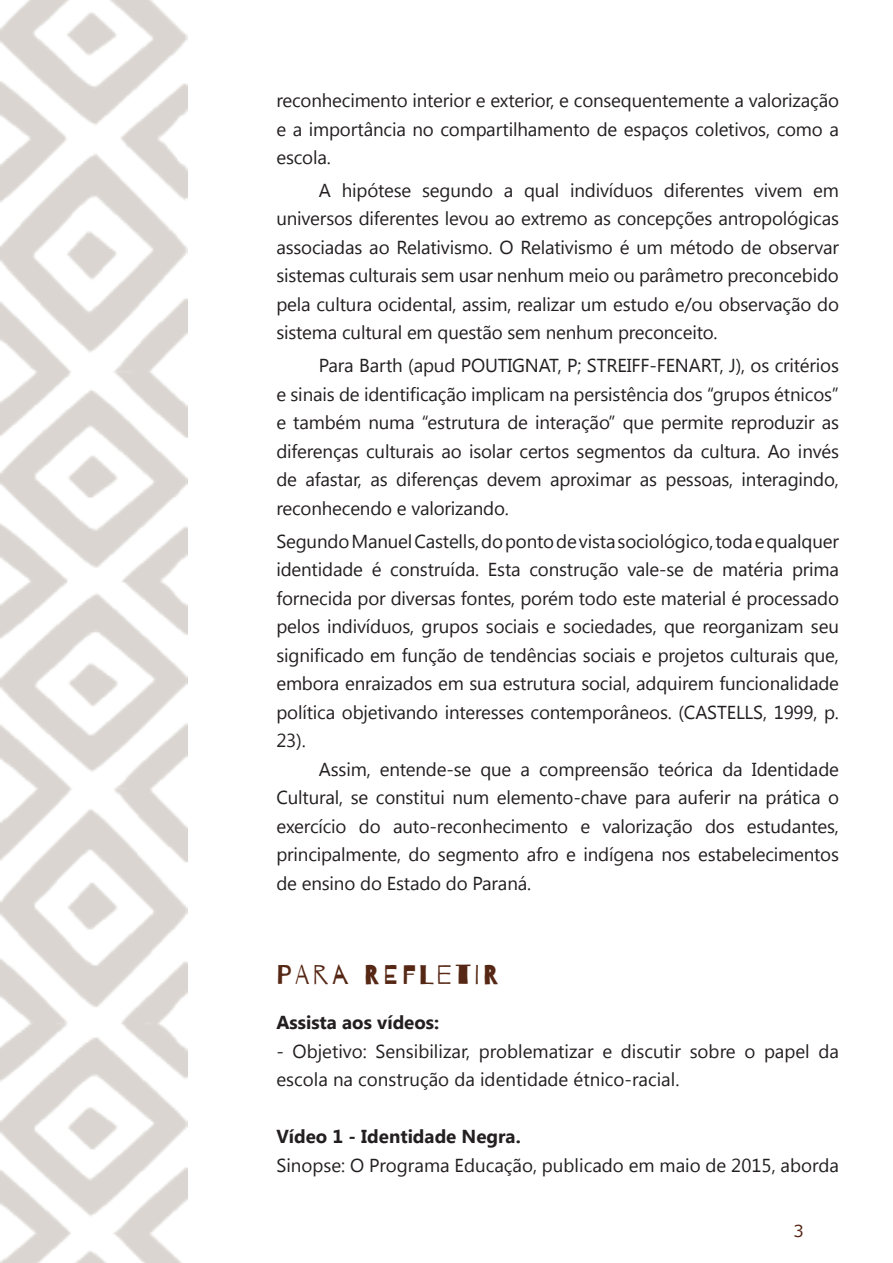
<style>
.page{position:relative;width:893px;height:1263px;background:#fff}
.page>*{position:absolute;margin:0;border:0;box-sizing:border-box;transform-origin:0 0}
.t1{font:27px "Barrio";letter-spacing:.13em;color:#552714;scale:1.04 1}
.t2{font:18.75px/28.5px "Lao UI";letter-spacing:-.01em;color:#231f20;text-align:justify}
.t3{font:700 18.75px "Lao UI";color:#231f20}
.t4{font:16.5px "Meiryo";color:#552714}
</style>
<div class="page">
<img style="left:0;top:0;width:187px;height:1263px">
<p class="t2" style="left:276px;top:86px;width:564px">reconhecimento interior e exterior, e consequentemente a valorização e a importância no compartilhamento de espaços coletivos, como a escola.</p>
<p class="t2" style="left:276px;top:175px;width:564px;text-indent:43px">A hipótese segundo a qual indivíduos diferentes vivem em universos diferentes levou ao extremo as concepções antropológicas associadas ao Relativismo. O Relativismo é um método de observar sistemas culturais sem usar nenhum meio ou parâmetro preconcebido pela cultura ocidental, assim, realizar um estudo e/ou observação do sistema cultural em questão sem nenhum preconceito.</p>
<p class="t2" style="left:276px;top:351px;width:564px;text-indent:43px">Para Barth (apud POUTIGNAT, P; STREIFF-FENART, J), os critérios e sinais de identificação implicam na persistência dos “grupos étnicos” e também numa “estrutura de interação” que permite reproduzir as diferenças culturais ao isolar certos segmentos da cultura. Ao invés de afastar, as diferenças devem aproximar as pessoas, interagindo, reconhecendo e valorizando.</p>
<p class="t2" style="left:276px;top:526px;width:564px">Segundo Manuel Castells, do ponto de vista sociológico, toda e qualquer identidade é construída. Esta construção vale-se de matéria prima fornecida por diversas fontes, porém todo este material é processado pelos indivíduos, grupos sociais e sociedades, que reorganizam seu significado em função de tendências sociais e projetos culturais que, embora enraizados em sua estrutura social, adquirem funcionalidade política objetivando interesses contemporâneos. (CASTELLS, 1999, p.<br>23).</p>
<p class="t2" style="left:276px;top:754px;width:564px;text-indent:43px">Assim, entende-se que a compreensão teórica da Identidade Cultural, se constitui num elemento-chave para auferir na prática o exercício do auto-reconhecimento e valorização dos estudantes, principalmente, do segmento afro e indígena nos estabelecimentos de ensino do Estado do Paraná.</p>
<p class="t1" style="left:276px;top:960px;width:215px">PARA REFLETIR</p>
<p class="t3" style="left:276px;top:1010px;width:164px">Assista aos vídeos:</p>
<p class="t2" style="left:276px;top:1036px;width:564px">- Objetivo: Sensibilizar, problematizar e discutir sobre o papel da escola na construção da identidade étnico-racial.</p>
<p class="t3" style="left:276px;top:1124px;width:246px">Vídeo 1 - Identidade Negra.</p>
<p class="t2" style="left:276px;top:1150px;width:564px">Sinopse: O Programa Educação, publicado em maio de 2015, aborda</p>
<p class="t4" style="left:793px;top:1220px;width:12px">3</p>
</div>
